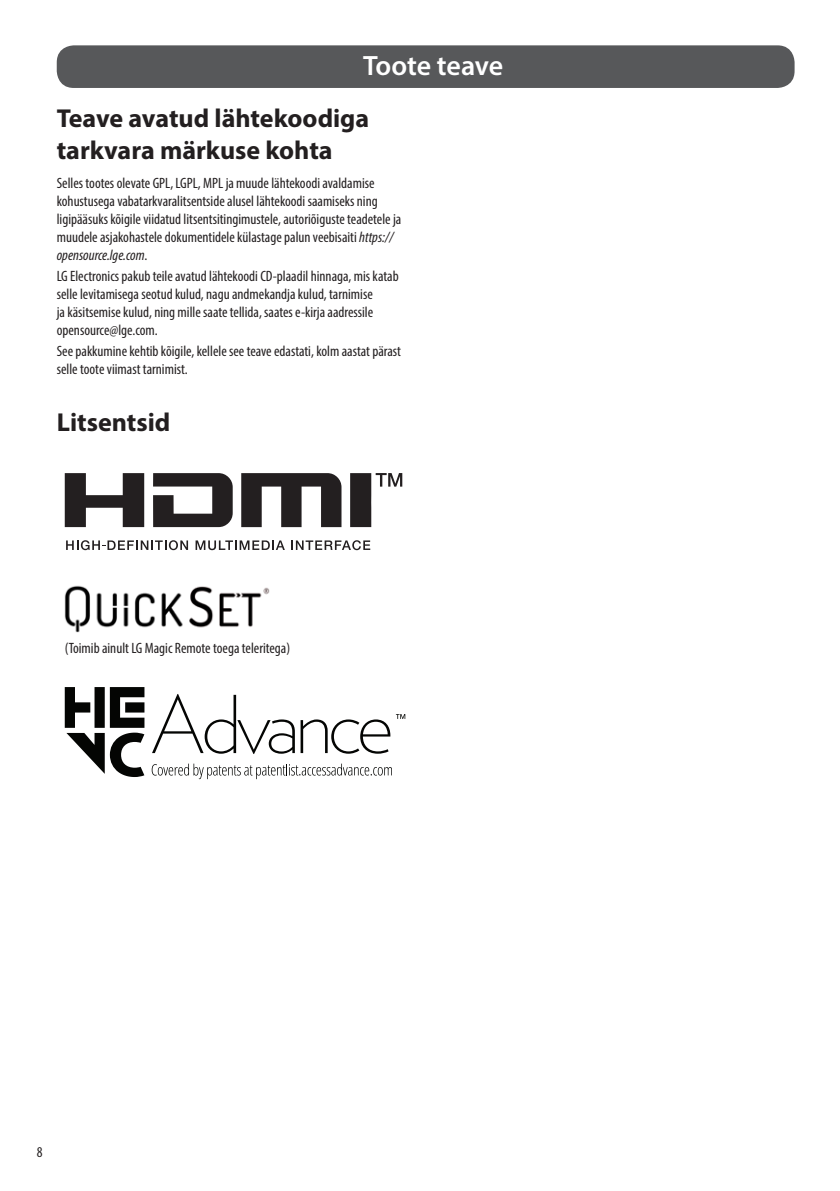
<style>
.page{position:relative;width:840px;height:1191px;background:#fff}
.page>*{position:absolute;margin:0;border:0;box-sizing:border-box;transform-origin:0 0}
.t1{font:600 28px "Myriad Pro";letter-spacing:-.005em;color:#fff}
.t2{font:700 26px/31.2px "Myriad Pro";color:#231f20}
.Page_Number_Left{font:condensed 15px/18px "Myriad Pro";color:#231f20}
.s1{font-style:italic}
</style>
<div class="page">
<div style="left:57px;top:45px;width:737px;height:43px;background:#57585a;border-radius:17px"></div>
<svg style="left:65px;top:473px;width:79px;height:54px"></svg>
<svg style="left:153px;top:473px;width:79px;height:54px"></svg>
<svg style="left:241px;top:473px;width:100px;height:54px"></svg>
<svg style="left:350px;top:473px;width:52px;height:54px"></svg>
<svg style="left:195px;top:540px;width:90px;height:10px"></svg>
<svg style="left:291px;top:540px;width:79px;height:10px"></svg>
<svg style="left:66px;top:540px;width:122px;height:10px"></svg>
<img style="left:65px;top:585px;width:204px;height:47px">
<svg style="left:65px;top:687px;width:79px;height:90px"></svg>
<svg style="left:152px;top:694px;width:253px;height:60px"></svg>
<svg style="left:152px;top:763px;width:240px;height:16px"></svg>
<p class="t1" style="left:363px;top:48px;width:142px">Toote teave</p>
<p class="t2" style="left:57px;top:102px;width:314px">Teave avatud lähtekoodiga tarkvara märkuse kohta</p>
<p class="Page_Number_Left" style="left:57px;top:174px;width:346px">Selles tootes olevate GPL, LGPL, MPL ja muude lähtekoodi avaldamise kohustusega vabatarkvaralitsentside alusel lähtekoodi saamiseks ning ligipääsuks kõigile viidatud litsentsitingimustele, autoriõiguste teadetele ja muudele asjakohastele dokumentidele külastage palun veebisaiti <span class="s1">https:// opensource.lge.com</span>.</p>
<p class="Page_Number_Left" style="left:57px;top:267px;width:343px">LG Electronics pakub teile avatud lähtekoodi CD-plaadil hinnaga, mis katab selle levitamisega seotud kulud, nagu andmekandja kulud, tarnimise<br>ja käsitsemise kulud, ning mille saate tellida, saates e-kirja aadressile opensource@lge.com.</p>
<p class="Page_Number_Left" style="left:57px;top:342px;width:345px">See pakkumine kehtib kõigile, kellele see teave edastati, kolm aastat pärast selle toote viimast tarnimist.</p>
<p class="t2" style="left:57px;top:405px;width:115px">Litsentsid</p>
<p class="Page_Number_Left" style="left:65px;top:639px;width:227px">(Toimib ainult LG Magic Remote toega teleritega)</p>
<p class="Page_Number_Left" style="left:37px;top:1142px;width:7px">8</p>
</div>
